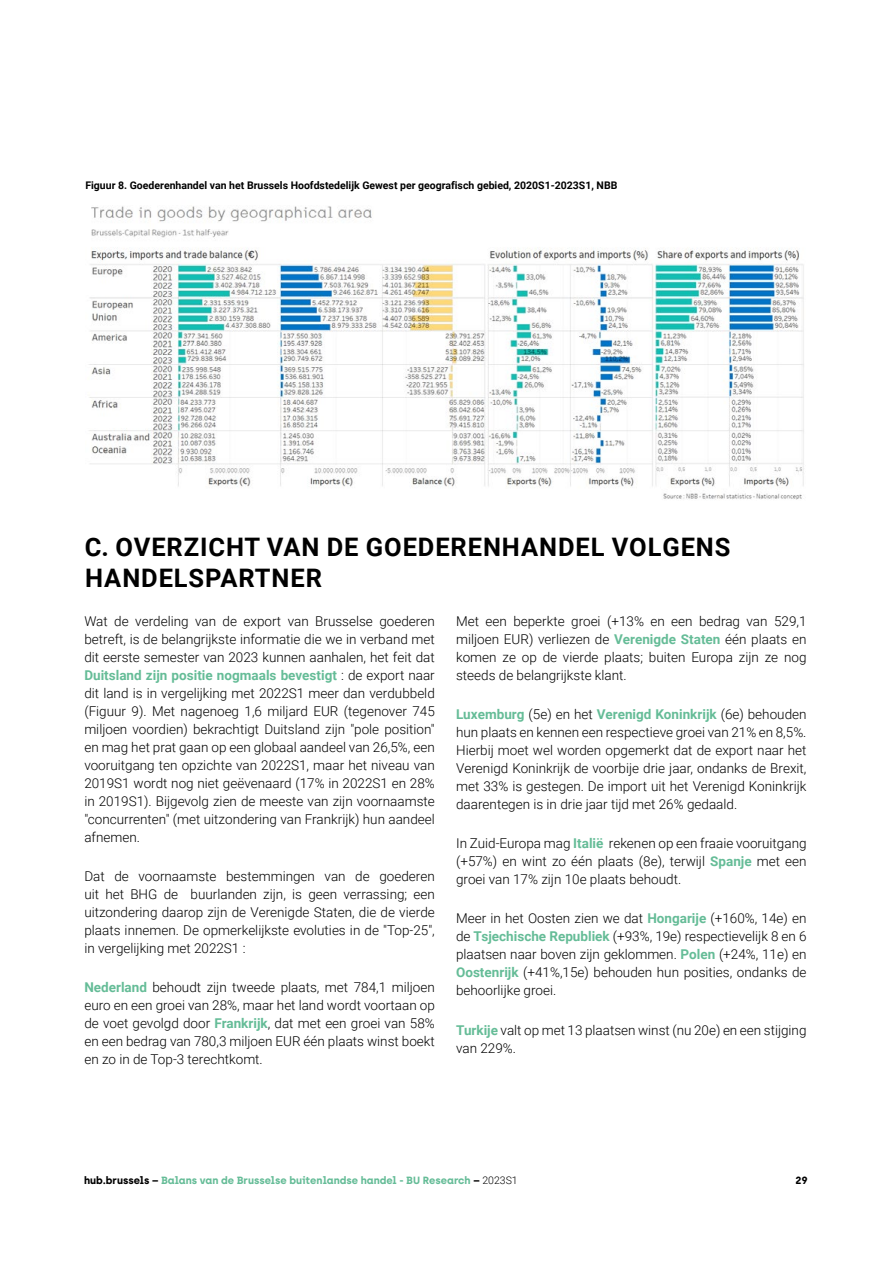
<style>
.page{position:relative;width:893px;height:1263px;background:#fff}
.page>*{position:absolute;margin:0;border:0;box-sizing:border-box;transform-origin:0 0}
.t1{font:700 25.5px/30.6px "Roboto";letter-spacing:.035em;color:#000}
.t2{font:300 13.5px/18px "Roboto";color:#000;text-align:justify}
.t3{font:700 10.5px "Roboto";color:#000}
.t4{font:700 10.5px "Archia";color:#65bc97}
.t5{font:700 10.5px "Archia";color:#000}
.s1{font-weight:700;color:#65bc97}
.s2{color:#000}
.s3{font-family:"Roboto";font-weight:300;color:#000}
</style>
<div class="page">
<img style="left:89px;top:206px;width:715px;height:294px">
<p class="t3" style="left:85px;top:177px;width:533px">Figuur 8. Goederenhandel van het Brussels Hoofdstedelijk Gewest per geografisch gebied, 2020S1-2023S1, NBB</p>
<h1 class="t1" style="left:85px;top:531px;width:647px">C. OVERZICHT VAN DE GOEDERENHANDEL VOLGENS<br>HANDELSPARTNER</h1>
<p class="t2" style="left:84px;top:611px;width:352px">Wat de verdeling van de export van Brusselse goederen betreft, is de belangrijkste informatie die we in verband met dit eerste semester van 2023 kunnen aanhalen, het feit dat <span class="s1">Duitsland zijn positie nogmaals bevestigt</span> : de export naar dit land is in vergelijking met 2022S1 meer dan verdubbeld (Figuur 9). Met nagenoeg 1,6 miljard EUR (tegenover 745 miljoen voordien) bekrachtigt Duitsland zijn "pole position" en mag het prat gaan op een globaal aandeel van 26,5%, een vooruitgang ten opzichte van 2022S1, maar het niveau van 2019S1 wordt nog niet geëvenaard (17% in 2022S1 en 28% in 2019S1). Bijgevolg zien de meeste van zijn voornaamste "concurrenten" (met uitzondering van Frankrijk) hun aandeel afnemen.</p>
<p class="t2" style="left:84px;top:866px;width:352px">Dat de voornaamste bestemmingen van de goederen uit het BHG de buurlanden zijn, is geen verrassing; een uitzondering daarop zijn de Verenigde Staten, die de vierde plaats innemen. De opmerkelijkste evoluties in de "Top-25", in vergelijking met 2022S1 :</p>
<p class="t2" style="left:84px;top:978px;width:352px"><span class="s1">Nederland</span> behoudt zijn tweede plaats, met 784,1 miljoen euro en een groei van 28%, maar het land wordt voortaan op de voet gevolgd door <span class="s1">Frankrijk</span>, dat met een groei van 58% en een bedrag van 780,3 miljoen EUR één plaats winst boekt en zo in de Top-3 terechtkomt.</p>
<p class="t2" style="left:456px;top:611px;width:352px">Met een beperkte groei (+13% en een bedrag van 529,1 miljoen EUR) verliezen de <span class="s1">Verenigde Staten</span> één plaats en komen ze op de vierde plaats; buiten Europa zijn ze nog steeds de belangrijkste klant.</p>
<p class="t2" style="left:456px;top:704px;width:352px"><span class="s1">Luxemburg</span> (5e) en het <span class="s1">Verenigd Koninkrijk</span> (6e) behouden hun plaats en kennen een respectieve groei van 21% en 8,5%.<br>Hierbij moet wel worden opgemerkt dat de export naar het Verenigd Koninkrijk de voorbije drie jaar, ondanks de Brexit, met 33% is gestegen. De import uit het Verenigd Koninkrijk daarentegen is in drie jaar tijd met 26% gedaald.</p>
<p class="t2" style="left:456px;top:834px;width:352px">In Zuid-Europa mag <span class="s1">Italië</span> rekenen op een fraaie vooruitgang (+57%) en wint zo één plaats (8e), terwijl <span class="s1">Spanje</span> met een groei van 17% zijn 10e plaats behoudt.</p>
<p class="t2" style="left:456px;top:909px;width:352px">Meer in het Oosten zien we dat <span class="s1">Hongarije</span> (+160%, 14e) en de <span class="s1">Tsjechische Republiek</span> (+93%, 19e) respectievelijk 8 en 6 plaatsen naar boven zijn geklommen. <span class="s1">Polen</span> (+24%, 11e) en <span class="s1">Oostenrijk</span> (+41%,15e) behouden hun posities, ondanks de behoorlijke groei.</p>
<p class="t2" style="left:456px;top:1020px;width:352px"><span class="s1">Turkije</span> valt op met 13 plaatsen winst (nu 20e) en een stijging van 229%.</p>
<p class="t4" style="left:84px;top:1173px;width:435px"><span class="s2">hub.brussels –</span> Balans van de Brusselse buitenlandse handel - BU Research <span class="s2">–</span> <span class="s3">2023S1</span></p>
<p class="t5" style="left:795px;top:1173px;width:14px">29</p>
</div>
